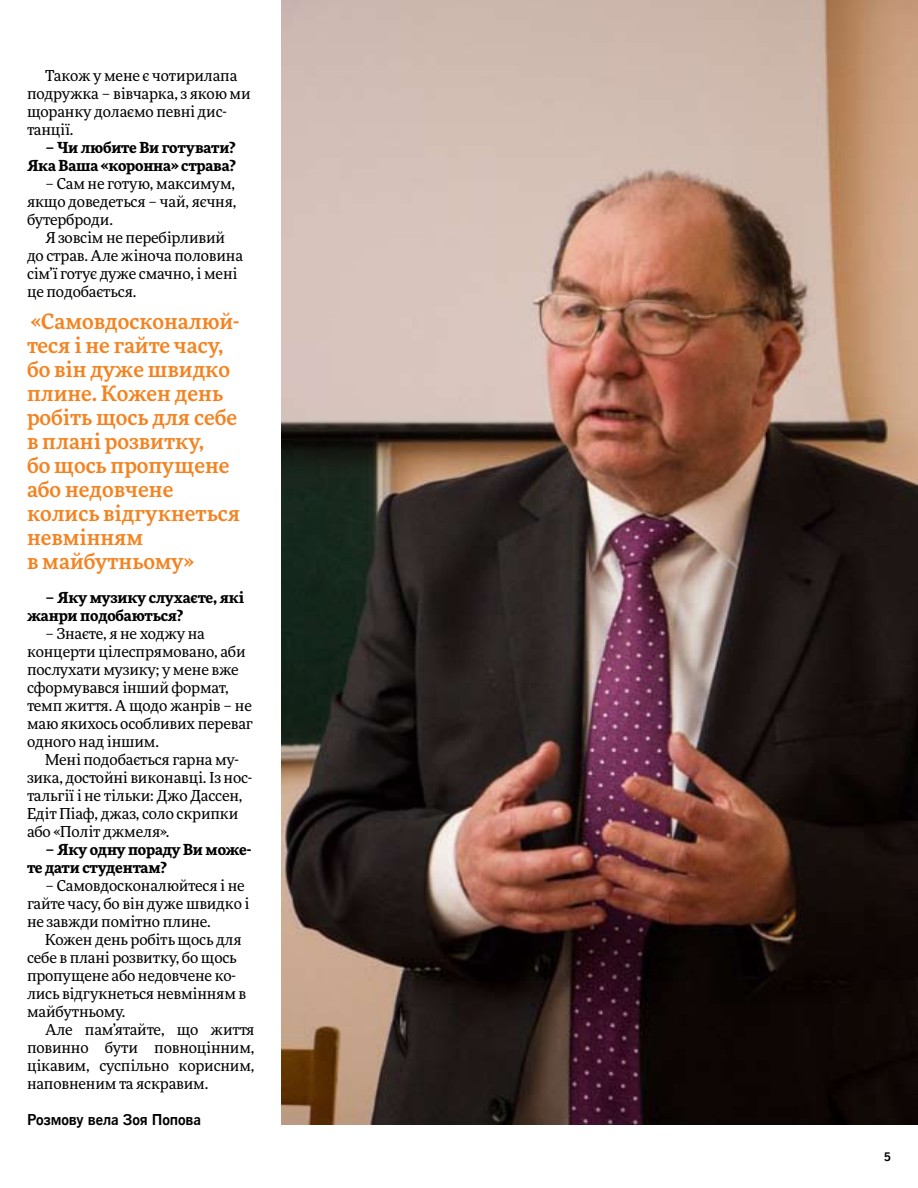
<style>
.page{position:relative;width:918px;height:1188px;background:#fff}
.page>*{position:absolute;margin:0;border:0;box-sizing:border-box;transform-origin:0 0}
.t1{font:500 21px/24px "More Pro";color:#f5821f}
.t2{font:15px/18px "More Pro";letter-spacing:-.01em;color:#000}
.t3{font:700 15px/18px "More Pro";letter-spacing:-.01em;color:#000}
.t4{font:700 15px "News Gothic BT Web";letter-spacing:-.01em;color:#000}
</style>
<div class="page">
<img style="left:282px;top:0;width:636px;height:1125px">
<p class="t2" style="left:27px;top:66px;width:225px;text-indent:18px">Також у мене є чотирилапа подружка – вівчарка, з якою ми щоранку долаємо певні дис&shy;танції.</p>
<p class="t3" style="left:27px;top:137px;width:210px;text-align:right">– Чи любите Ви готувати?<br>Яка Ваша «коронна» страва?</p>
<p class="t2" style="left:27px;top:174px;width:211px;text-align:justify;text-indent:18px">– Сам не готую, максимум, якщо доведеться – чай, яєчня, бутерброди.</p>
<p class="t2" style="left:27px;top:228px;width:218px;text-indent:18px">Я зовсім не перебірливий до страв. Але жіноча половина сім’ї готує дуже смачно, і мені це подобається.</p>
<h1 class="t1" style="left:27px;top:309px;width:215px">«Самовдосконалюй&shy;теся і не гайте часу, бо він дуже швидко плине. Кожен день робіть щось для себе в плані розвитку,<br>бо щось пропущене або недовчене колись відгукнеться невмінням<br>в майбутньому»</h1>
<p class="t3" style="left:27px;top:587px;width:218px;text-indent:18px">– Яку музику слухаєте, які жанри подобаються?</p>
<p class="t2" style="left:27px;top:624px;width:228px;text-indent:18px">– Знаєте, я не ходжу на концерти цілеспрямовано, аби послухати музику; у мене вже сформувався інший формат, темп життя. А щодо жанрів – не маю якихось особливих переваг одного над іншим.</p>
<p class="t2" style="left:27px;top:750px;width:227px;text-indent:18px">Мені подобається гарна му&shy;зика, достойні виконавці. Із нос&shy;тальгії і не тільки: Джо Дассен,<br>Едіт Піаф, джаз, соло скрипки або «Політ джмеля».</p>
<p class="t3" style="left:27px;top:839px;width:226px;text-indent:18px">– Яку одну пораду Ви може&shy;те дати студентам?</p>
<p class="t2" style="left:27px;top:876px;width:224px;text-indent:18px">– Самовдосконалюйтеся і не гайте часу, бо він дуже швидко і не завжди помітно плине.</p>
<p class="t2" style="left:27px;top:930px;width:221px;text-indent:18px">Кожен день робіть щось для себе в плані розвитку, бо щось пропущене або недовчене ко&shy;лись відгукнеться невмінням в майбутньому.</p>
<p class="t2" style="left:27px;top:1020px;width:229px;text-align:justify;text-indent:18px">Але пам’ятайте, що життя повинно бути повноцінним, цікавим, суспільно корисним, наповненим та яскравим.</p>
<p class="t4" style="left:27px;top:1111px;width:176px">Розмову вела Зоя Попова</p>
</div>
